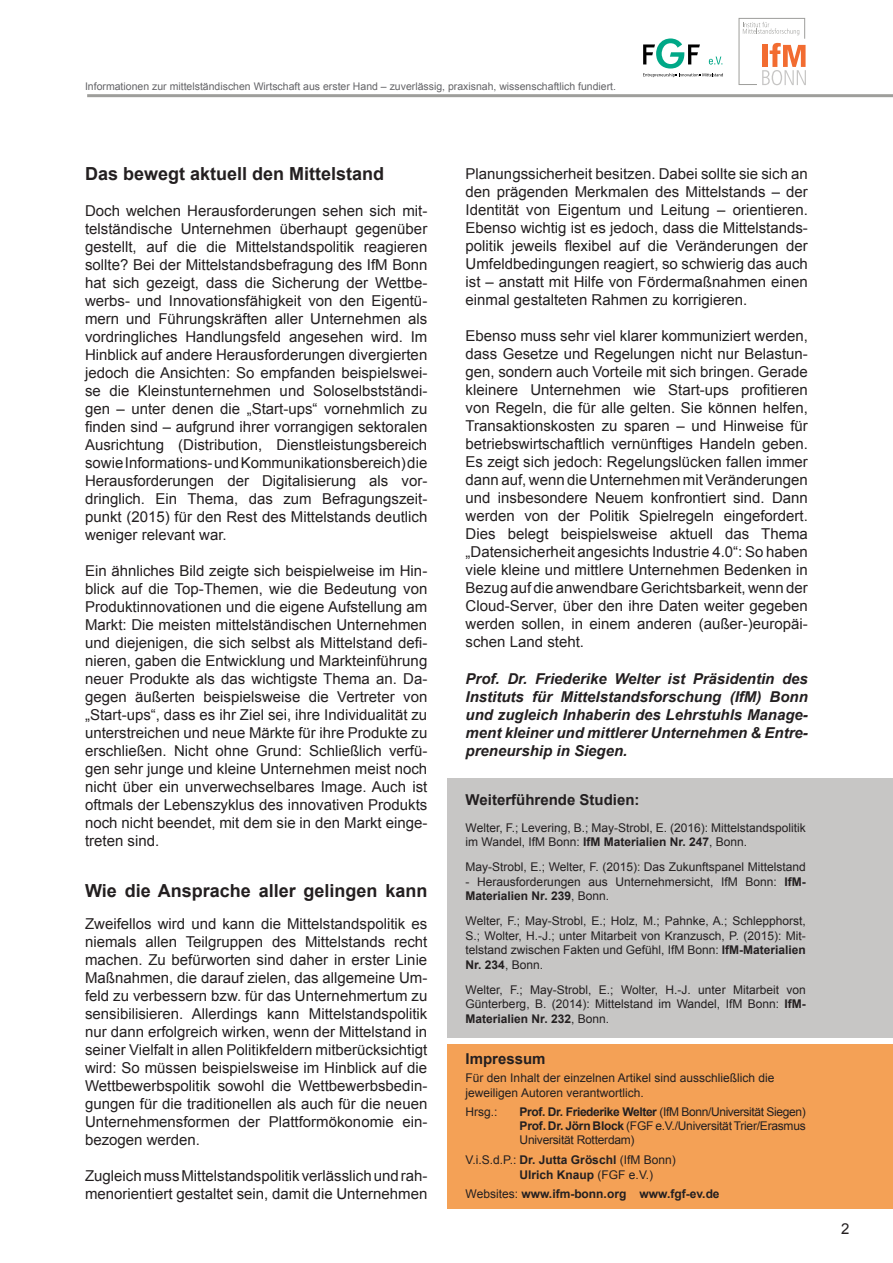
<style>
.page{position:relative;width:893px;height:1263px;background:#fff}
.page>*{position:absolute;margin:0;border:0;box-sizing:border-box;transform-origin:0 0}
.t1{font:700 18px "Arial";color:#231f20}
.t2{font:15px/18px "Arial";color:#231f20;text-align:justify}
.t3{font:italic 700 15px/18px "Arial";color:#231f20;text-align:justify}
.t4{font:700 15px "Arial";color:#231f20}
.t5{font:12px/14.4px "Arial";color:#231f20}
.t6{font:12px/14.4px "Arial";letter-spacing:-.02em;color:#231f20}
.t7{font:700 12px "Arial";color:#231f20}
.t8{font:12px "Arial";letter-spacing:-.03em;color:#231f20}
.t9{font:10.5px "Arial";color:#636366}
.s1{font-weight:700}
.s2{font-weight:400}
</style>
<div class="page">
<svg style="left:738px;top:17px;width:68px;height:69px"></svg>
<svg style="left:643px;top:38px;width:80px;height:39px"></svg>
<div style="left:448px;top:778px;width:445px;height:259px;background:#c7c6c5"></div>
<div style="left:448px;top:1044px;width:445px;height:165px;background:#f4a156"></div>
<hr style="left:87px;top:94px;width:806px;height:3px;background:#9e9e9b">
<p class="t9" style="left:85px;top:79px;width:533px">Informationen zur mittelständischen Wirtschaft aus erster Hand – zuverlässig, praxisnah, wissenschaftlich fundiert.</p>
<p class="t1" style="left:85px;top:162px;width:301px">Das bewegt aktuell den Mittelstand</p>
<p class="t2" style="left:85px;top:202px;width:344px">Doch welchen Herausforderungen sehen sich mit&shy;telständische Unternehmen überhaupt gegenüber gestellt, auf die die Mittelstandspolitik reagieren sollte? Bei der Mittelstandsbefragung des IfM Bonn hat sich gezeigt, dass die Sicherung der Wettbe&shy;werbs- und Innovationsfähigkeit von den Eigentü&shy;mern und Führungskräften aller Unternehmen als vordringliches Handlungsfeld angesehen wird. Im Hinblick auf andere Herausforderungen divergierten jedoch die Ansichten: So empfanden beispielswei&shy;se die Kleinstunternehmen und Soloselbstständi&shy;gen – unter denen die „Start-ups“ vornehmlich zu finden sind – aufgrund ihrer vorrangigen sektoralen Ausrichtung (Distribution, Dienstleistungsbereich sowie Informations- und Kommunikationsbereich) die Herausforderungen der Digitalisierung als vor&shy;dringlich. Ein Thema, das zum Befragungszeit&shy;punkt (2015) für den Rest des Mittelstands deutlich weniger relevant war.</p>
<p class="t2" style="left:85px;top:562px;width:344px">Ein ähnliches Bild zeigte sich beispielweise im Hin&shy;blick auf die Top-Themen, wie die Bedeutung von Produktinnovationen und die eigene Aufstellung am Markt: Die meisten mittelständischen Unternehmen und diejenigen, die sich selbst als Mittelstand defi&shy;nieren, gaben die Entwicklung und Markteinführung neuer Produkte als das wichtigste Thema an. Da&shy;gegen äußerten beispielsweise die Vertreter von „Start-ups“, dass es ihr Ziel sei, ihre Individualität zu unterstreichen und neue Märkte für ihre Produkte zu erschließen. Nicht ohne Grund: Schließlich verfü&shy;gen sehr junge und kleine Unternehmen meist noch nicht über ein unverwechselbares Image. Auch ist oftmals der Lebenszyklus des innovativen Produkts noch nicht beendet, mit dem sie in den Markt einge&shy;treten sind.</p>
<p class="t1" style="left:85px;top:879px;width:344px">Wie die Ansprache aller gelingen kann</p>
<p class="t2" style="left:85px;top:914px;width:344px">Zweifellos wird und kann die Mittelstandspolitik es niemals allen Teilgruppen des Mittelstands recht machen. Zu befürworten sind daher in erster Linie Maßnahmen, die darauf zielen, das allgemeine Um&shy;feld zu verbessern bzw. für das Unternehmertum zu sensibilisieren. Allerdings kann Mittelstandspolitik nur dann erfolgreich wirken, wenn der Mittelstand in seiner Vielfalt in allen Politikfeldern mitberücksichtigt wird: So müssen beispielsweise im Hinblick auf die Wettbewerbspolitik sowohl die Wettbewerbsbedin&shy;gungen für die traditionellen als auch für die neuen Unternehmensformen der Plattformökonomie ein&shy;bezogen werden.</p>
<p class="t2" style="left:85px;top:1166px;width:344px">Zugleich muss Mittelstandspolitik verlässlich und rah&shy;menorientiert gestaltet sein, damit die Unternehmen</p>
<p class="t2" style="left:466px;top:165px;width:344px">Planungssicherheit besitzen. Dabei sollte sie sich an den prägenden Merkmalen des Mittelstands – der Identität von Eigentum und Leitung – orientieren.<br>Ebenso wichtig ist es jedoch, dass die Mittelstands&shy;politik jeweils flexibel auf die Veränderungen der Umfeldbedingungen reagiert, so schwierig das auch ist – anstatt mit Hilfe von Fördermaßnahmen einen einmal gestalteten Rahmen zu korrigieren.</p>
<p class="t2" style="left:466px;top:327px;width:344px">Ebenso muss sehr viel klarer kommuniziert werden, dass Gesetze und Regelungen nicht nur Belastun&shy;gen, sondern auch Vorteile mit sich bringen. Gerade kleinere Unternehmen wie Start-ups profitieren von Regeln, die für alle gelten. Sie können helfen, Transaktionskosten zu sparen – und Hinweise für betriebswirtschaftlich vernünftiges Handeln geben.<br>Es zeigt sich jedoch: Regelungslücken fallen immer dann auf, wenn die Unternehmen mit Veränderungen und insbesondere Neuem konfrontiert sind. Dann werden von der Politik Spielregeln eingefordert.<br>Dies belegt beispielsweise aktuell das Thema „Datensicherheit angesichts Industrie 4.0“: So haben viele kleine und mittlere Unternehmen Bedenken in Bezug auf die anwendbare Gerichtsbarkeit, wenn der Cloud-Server, über den ihre Daten weiter gegeben werden sollen, in einem anderen (außer-)europäi&shy;schen Land steht.</p>
<p class="t3" style="left:466px;top:670px;width:344px">Prof. Dr. Friederike Welter ist Präsidentin des Instituts für Mittelstandsforschung (IfM) Bonn und zugleich Inhaberin des Lehrstuhls Manage&shy;ment kleiner und mittlerer Unternehmen &amp; Entre&shy;preneurship in Siegen.</p>
<p class="t4" style="left:466px;top:790px;width:175px">Weiterführende Studien:</p>
<p class="t5" style="left:466px;top:820px;width:342px">Welter, F.; Levering, B.; May-Strobl, E. (2016): Mittelstandspolitik im Wandel, IfM Bonn: <span class="s1">IfM Materialien Nr. 247</span>, Bonn.</p>
<p class="t5" style="left:466px;top:860px;width:342px">May-Strobl, E.; Welter, F. (2015): Das Zukunftspanel Mittelstand</p>
<p class="t5" style="left:466px;top:874px;width:342px">- Herausforderungen aus Unternehmersicht, IfM Bonn: <span class="s1">IfM-<br>Materialien Nr. 239</span>, Bonn.</p>
<p class="t5" style="left:466px;top:914px;width:342px;text-align:justify">Welter, F.; May-Strobl, E.; Holz, M.; Pahnke, A.; Schlepphorst, S.; Wolter, H.-J.; unter Mitarbeit von Kranzusch, P. (2015): Mit&shy;telstand zwischen Fakten und Gefühl, IfM Bonn: <span class="s1">IfM-Materialien Nr. 234</span>, Bonn.</p>
<p class="t5" style="left:466px;top:982px;width:342px;text-align:justify">Welter, F.; May-Strobl, E.; Wolter, H.-J. unter Mitarbeit von Günterberg, B. (2014): Mittelstand im Wandel, IfM Bonn: <span class="s1">IfM-Materialien Nr. 232</span>, Bonn.</p>
<p class="t4" style="left:466px;top:1048px;width:82px">Impressum</p>
<p class="t5" style="left:466px;top:1071px;width:310px">Für den Inhalt der einzelnen Artikel sind ausschließlich die</p>
<p class="t5" style="left:466px;top:1085px;width:180px">jeweiligen Autoren verantwortlich.</p>
<p class="t5" style="left:466px;top:1104px;width:34px">Hrsg.:</p>
<p class="t8" style="left:520px;top:1103px;width:288px"><span class="s1">Prof. Dr. Friederike Welter</span> (IfM Bonn/Universität Siegen)</p>
<p class="t6" style="left:520px;top:1119px;width:288px"><span class="s1">Prof. Dr. Jörn Block</span> (FGF e.V./Universität Trier/Erasmus<br>Universität Rotterdam)</p>
<p class="t5" style="left:466px;top:1153px;width:212px">V.i.S.d.P.: <span class="s1">Dr. Jutta Gröschl</span> (IfM Bonn)</p>
<p class="t7" style="left:520px;top:1166px;width:135px">Ulrich Knaup <span class="s2">(FGF e.V.)</span></p>
<p class="t7" style="left:466px;top:1186px;width:256px"><span class="s2">Websites:</span> www.ifm-bonn.org www.fgf-ev.de</p>
<p class="t2" style="left:841px;top:1220px;width:10px">2</p>
</div>
